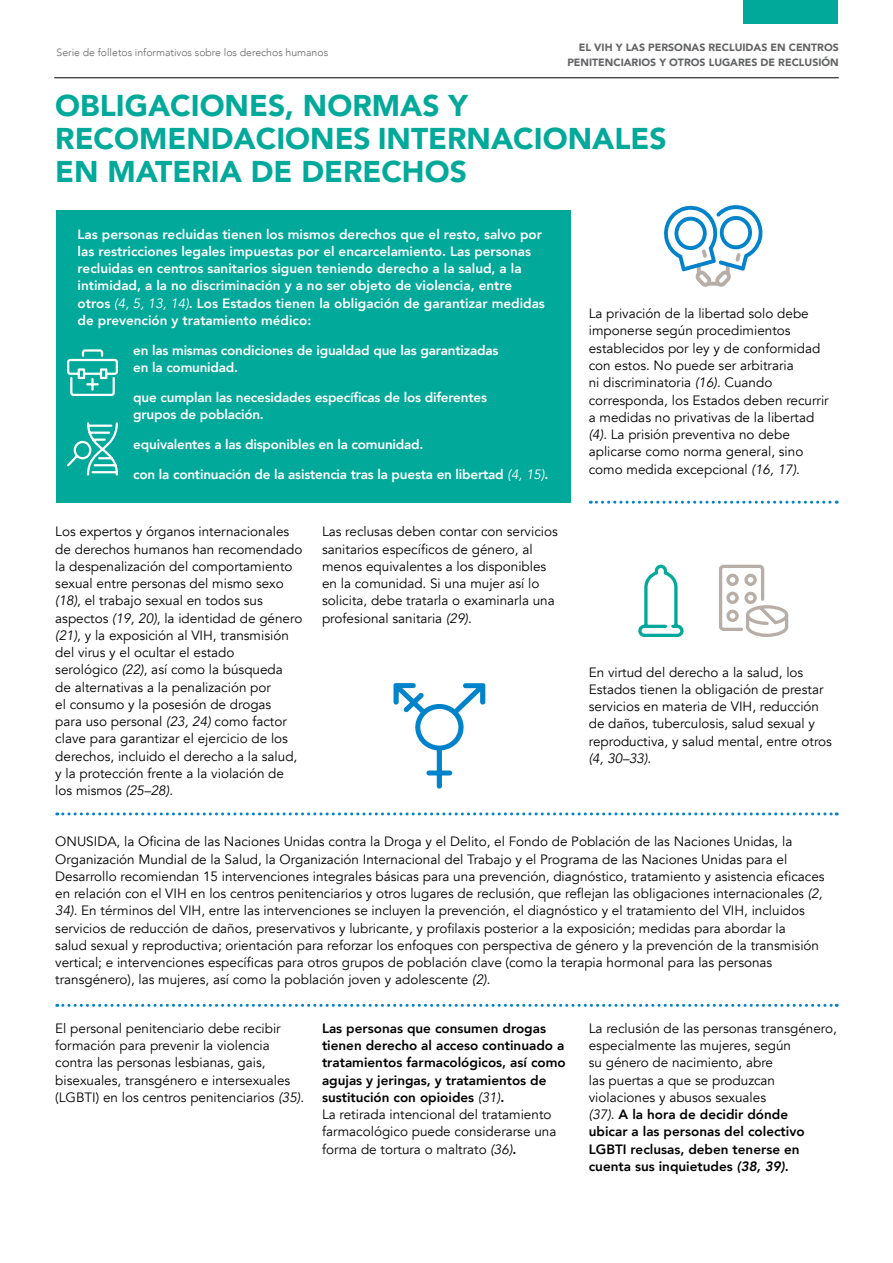
<style>
.page{position:relative;width:893px;height:1263px;background:#fff}
.page>*{position:absolute;margin:0;border:0;box-sizing:border-box;transform-origin:0 0}
.t1{font:900 30px/33px "Avenir";color:#00a99a}
.t2{font:13.5px/17.2px "Avenir";color:#000}
.t3{font:800 13.5px/17.2px "Avenir";color:#fff}
.t4{font:800 13.5px/17.2px "Avenir";color:#000}
.t5{font:900 10.5px/15px "Avenir";color:#636466;text-align:right}
.t6{font:300 10.5px "Avenir";color:#636466}
.s1{font-weight:400;font-style:italic}
.s2{font-style:italic}
.s3{font-weight:400}
.s4{font-weight:800}
.s5{font-weight:800;font-style:italic}
</style>
<div class="page">
<div style="left:743px;top:0;width:95px;height:24px;background:#00a99a"></div>
<div style="left:56px;top:210px;width:515px;height:293px;background:#00a99a"></div>
<svg style="left:57px;top:812px;width:780px;height:3px"></svg>
<svg style="left:57px;top:1004px;width:780px;height:3px"></svg>
<svg style="left:590px;top:501px;width:247px;height:3px"></svg>
<svg style="left:67px;top:349px;width:51px;height:47px"></svg>
<svg style="left:67px;top:422px;width:51px;height:54px"></svg>
<svg style="left:638px;top:564px;width:46px;height:73px"></svg>
<svg style="left:719px;top:564px;width:70px;height:73px"></svg>
<svg style="left:393px;top:683px;width:92px;height:106px"></svg>
<hr style="left:54px;top:78px;width:785px;height:1px;background:#000">
<svg style="left:664px;top:205px;width:99px;height:82px"></svg>
<p class="t6" style="left:57px;top:47px;width:273px">Serie de folletos informativos sobre los derechos humanos</p>
<p class="t5" style="left:567px;top:40px;width:273px">EL VIH Y LAS PERSONAS RECLUIDAS EN CENTROS<br>PENITENCIARIOS Y OTROS LUGARES DE RECLUSIÓN</p>
<h1 class="t1" style="left:55px;top:88px;width:613px">OBLIGACIONES, NORMAS Y<br>RECOMENDACIONES INTERNACIONALES<br>EN MATERIA DE DERECHOS</h1>
<p class="t3" style="left:78px;top:225px;width:469px">Las personas recluidas tienen los mismos derechos que el resto, salvo por las restricciones legales impuestas por el encarcelamiento. Las personas recluidas en centros sanitarios siguen teniendo derecho a la salud, a la intimidad, a la no discriminación y a no ser objeto de violencia, entre otros <span class="s1">(4, 5, 13, 14)</span>. Los Estados tienen la obligación de garantizar medidas de prevención y tratamiento médico:</p>
<p class="t3" style="left:133px;top:342px;width:367px">en las mismas condiciones de igualdad que las garantizadas en la comunidad.</p>
<p class="t3" style="left:133px;top:389px;width:355px">que cumplan las necesidades específicas de los diferentes grupos de población.</p>
<p class="t3" style="left:133px;top:436px;width:292px">equivalentes a las disponibles en la comunidad.</p>
<p class="t3" style="left:133px;top:466px;width:417px">con la continuación de la asistencia tras la puesta en libertad <span class="s1">(4, 15)</span>.</p>
<p class="t2" style="left:589px;top:305px;width:241px">La privación de la libertad solo debe imponerse según procedimientos establecidos por ley y de conformidad con estos. No puede ser arbitraria<br>ni discriminatoria <span class="s2">(16)</span>. Cuando corresponda, los Estados deben recurrir a medidas no privativas de la libertad <span class="s2">(4)</span>. La prisión preventiva no debe aplicarse como norma general, sino como medida excepcional <span class="s2">(16, 17)</span>.</p>
<p class="t2" style="left:55px;top:523px;width:249px">Los expertos y órganos internacionales de derechos humanos han recomendado la despenalización del comportamiento sexual entre personas del mismo sexo <span class="s2">(18)</span>, el trabajo sexual en todos sus aspectos <span class="s2">(19, 20)</span>, la identidad de género <span class="s2">(21)</span>, y la exposición al VIH, transmisión del virus y el ocultar el estado<br>serológico <span class="s2">(22)</span>, así como la búsqueda<br>de alternativas a la penalización por<br>el consumo y la posesión de drogas<br>para uso personal <span class="s2">(23, 24)</span> como factor clave para garantizar el ejercicio de los derechos, incluido el derecho a la salud, y la protección frente a la violación de los mismos <span class="s2">(25–28)</span>.</p>
<p class="t2" style="left:322px;top:523px;width:237px">Las reclusas deben contar con servicios sanitarios específicos de género, al menos equivalentes a los disponibles en la comunidad. Si una mujer así lo solicita, debe tratarla o examinarla una profesional sanitaria <span class="s2">(29)</span>.</p>
<p class="t2" style="left:55px;top:833px;width:771px">ONUSIDA, la Oficina de las Naciones Unidas contra la Droga y el Delito, el Fondo de Población de las Naciones Unidas, la Organización Mundial de la Salud, la Organización Internacional del Trabajo y el Programa de las Naciones Unidas para el Desarrollo recomiendan 15 intervenciones integrales básicas para una prevención, diagnóstico, tratamiento y asistencia eficaces en relación con el VIH en los centros penitenciarios y otros lugares de reclusión, que reflejan las obligaciones internacionales <span class="s2">(2, 34)</span>. En términos del VIH, entre las intervenciones se incluyen la prevención, el diagnóstico y el tratamiento del VIH, incluidos servicios de reducción de daños, preservativos y lubricante, y profilaxis posterior a la exposición; medidas para abordar la<br>salud sexual y reproductiva; orientación para reforzar los enfoques con perspectiva de género y la prevención de la transmisión vertical; e intervenciones específicas para otros grupos de población clave (como la terapia hormonal para las personas transgénero), las mujeres, así como la población joven y adolescente <span class="s2">(2)</span>.</p>
<p class="t2" style="left:589px;top:664px;width:245px">En virtud del derecho a la salud, los Estados tienen la obligación de prestar servicios en materia de VIH, reducción de daños, tuberculosis, salud sexual y reproductiva, y salud mental, entre otros <span class="s2">(4, 30–33)</span>.</p>
<p class="t2" style="left:55px;top:1020px;width:250px">El personal penitenciario debe recibir formación para prevenir la violencia contra las personas lesbianas, gais, bisexuales, transgénero e intersexuales (LGBTI) en los centros penitenciarios <span class="s2">(35)</span>.</p>
<p class="t4" style="left:322px;top:1019px;width:245px">Las personas que consumen drogas tienen derecho al acceso continuado a tratamientos farmacológicos, así como agujas y jeringas, y tratamientos de sustitución con opioides <span class="s1">(31)</span>.<br><span class="s3">La retirada intencional del tratamiento farmacológico puede considerarse una forma de tortura o maltrato</span> <span class="s1">(36)</span>.</p>
<p class="t2" style="left:589px;top:1020px;width:250px">La reclusión de las personas transgénero, especialmente las mujeres, según<br>su género de nacimiento, abre<br>las puertas a que se produzcan violaciones y abusos sexuales<br><span class="s2">(37)</span>. <span class="s4">A la hora de decidir dónde<br>ubicar a las personas del colectivo LGBTI reclusas, deben tenerse en cuenta sus inquietudes</span> <span class="s5">(38, 39)</span><span class="s4">.</span></p>
</div>
